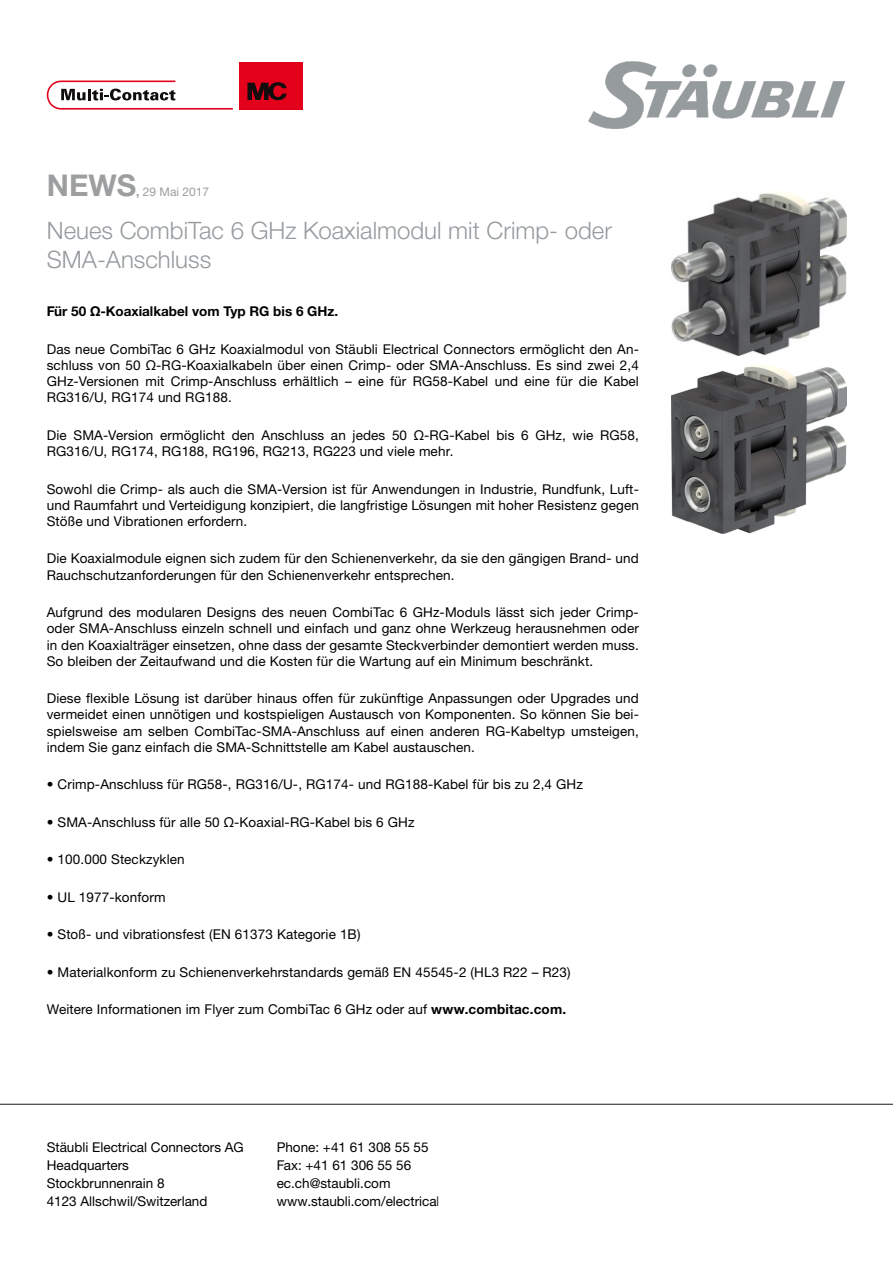
<style>
.page{position:relative;width:893px;height:1263px;background:#fff}
.page>*{position:absolute;margin:0;border:0;box-sizing:border-box;transform-origin:0 0}
.t1{font:700 30px "Helvetica Neue LTW1 G";color:#9c9e9f}
.t2{font:300 24px/28.8px "Helvetica Neue LTW1 G";color:#969b9f}
.t3{font:13.5px/16.2px "Helvetica Neue LTW1 G";letter-spacing:.01em;color:#000;text-align:justify}
.t4{font:700 13.5px "Helvetica Neue LTW1 G";color:#000}
.t5{font:12px "Helvetica Neue LTW1 G";color:#9c9e9f}
.s1{font-weight:700}
.s2{font-weight:300}
</style>
<div class="page">
<div style="left:239px;top:62px;width:64px;height:48px;background:#e2001a"></div>
<svg style="left:247px;top:82px;width:40px;height:19px"></svg>
<svg style="left:47px;top:81px;width:186px;height:29px"></svg>
<hr style="left:0;top:1104px;width:893px;height:1px;background:#1a171c">
<img style="left:588px;top:62px;width:257px;height:67px">
<img style="left:671px;top:191px;width:175px;height:165px">
<img style="left:672px;top:365px;width:174px;height:169px">
<h1 class="t1" style="left:47px;top:167px;width:91px">NEWS</h1>
<p class="t5" style="left:136px;top:184px;width:74px"><span class="s1">,</span> 29 Mai 2017</p>
<h2 class="t2" style="left:47px;top:216px;width:567px">Neues CombiTac 6 GHz Koaxialmodul mit Crimp- oder<br>SMA-Anschluss</h2>
<p class="t4" style="left:47px;top:303px;width:293px">Für 50 Ω-Koaxialkabel vom Typ RG bis 6 GHz.</p>
<p class="t3" style="left:47px;top:341px;width:594px">Das neue CombiTac 6 GHz Koaxialmodul von Stäubli Electrical Connectors ermöglicht den An&shy;schluss von 50 Ω-RG-Koaxialkabeln über einen Crimp- oder SMA-Anschluss. Es sind zwei 2,4<br>GHz-Versionen mit Crimp-Anschluss erhältlich – eine für RG58-Kabel und eine für die Kabel RG316/U, RG174 und RG188.</p>
<p class="t3" style="left:47px;top:427px;width:594px">Die SMA-Version ermöglicht den Anschluss an jedes 50 Ω-RG-Kabel bis 6 GHz, wie RG58,<br>RG316/U, RG174, RG188, RG196, RG213, RG223 und viele mehr.</p>
<p class="t3" style="left:47px;top:481px;width:594px">Sowohl die Crimp- als auch die SMA-Version ist für Anwendungen in Industrie, Rundfunk, Luft&shy;und Raumfahrt und Verteidigung konzipiert, die langfristige Lösungen mit hoher Resistenz gegen Stöße und Vibrationen erfordern.</p>
<p class="t3" style="left:47px;top:550px;width:594px">Die Koaxialmodule eignen sich zudem für den Schienenverkehr, da sie den gängigen Brand- und<br>Rauchschutzanforderungen für den Schienenverkehr entsprechen.</p>
<p class="t3" style="left:47px;top:604px;width:594px">Aufgrund des modularen Designs des neuen CombiTac 6 GHz-Moduls lässt sich jeder Crimp&shy;oder SMA-Anschluss einzeln schnell und einfach und ganz ohne Werkzeug herausnehmen oder in den Koaxialträger einsetzen, ohne dass der gesamte Steckverbinder demontiert werden muss.<br>So bleiben der Zeitaufwand und die Kosten für die Wartung auf ein Minimum beschränkt.</p>
<p class="t3" style="left:47px;top:690px;width:594px">Diese flexible Lösung ist darüber hinaus offen für zukünftige Anpassungen oder Upgrades und vermeidet einen unnötigen und kostspieligen Austausch von Komponenten. So können Sie bei&shy;spielsweise am selben CombiTac-SMA-Anschluss auf einen anderen RG-Kabeltyp umsteigen, indem Sie ganz einfach die SMA-Schnittstelle am Kabel austauschen.</p>
<p class="t3" style="left:47px;top:776px;width:538px">• Crimp-Anschluss für RG58-, RG316/U-, RG174- und RG188-Kabel für bis zu 2,4 GHz</p>
<p class="t3" style="left:47px;top:814px;width:369px">• SMA-Anschluss für alle 50 Ω-Koaxial-RG-Kabel bis 6 GHz</p>
<p class="t3" style="left:47px;top:851px;width:140px">• 100.000 Steckzyklen</p>
<p class="t3" style="left:47px;top:889px;width:120px">• UL 1977-konform</p>
<p class="t3" style="left:47px;top:926px;width:315px">• Stoß- und vibrationsfest (EN 61373 Kategorie 1B)</p>
<p class="t3" style="left:47px;top:964px;width:525px">• Materialkonform zu Schienenverkehrstandards gemäß EN 45545-2 (HL3 R22 – R23)</p>
<p class="t3" style="left:47px;top:1001px;width:521px">Weitere Informationen im Flyer zum CombiTac 6 GHz oder auf <span class="s1">www.combitac.com.</span></p>
<p class="t3" style="left:47px;top:1138px;width:198px;line-height:18px;text-align:left">Stäubli Electrical Connectors AG<br>Headquarters<br>Stockbrunnenrain 8<br>4123 Allschwil/Switzerland</p>
<p class="t3" style="left:277px;top:1138px;width:164px;line-height:18px;text-align:left">Phone: +41 61 308 55 55<br>Fax: +41 61 306 55 56 ec.ch@staubli.com www.staubli.com/electrica<span class="s2">l</span></p>
</div>
